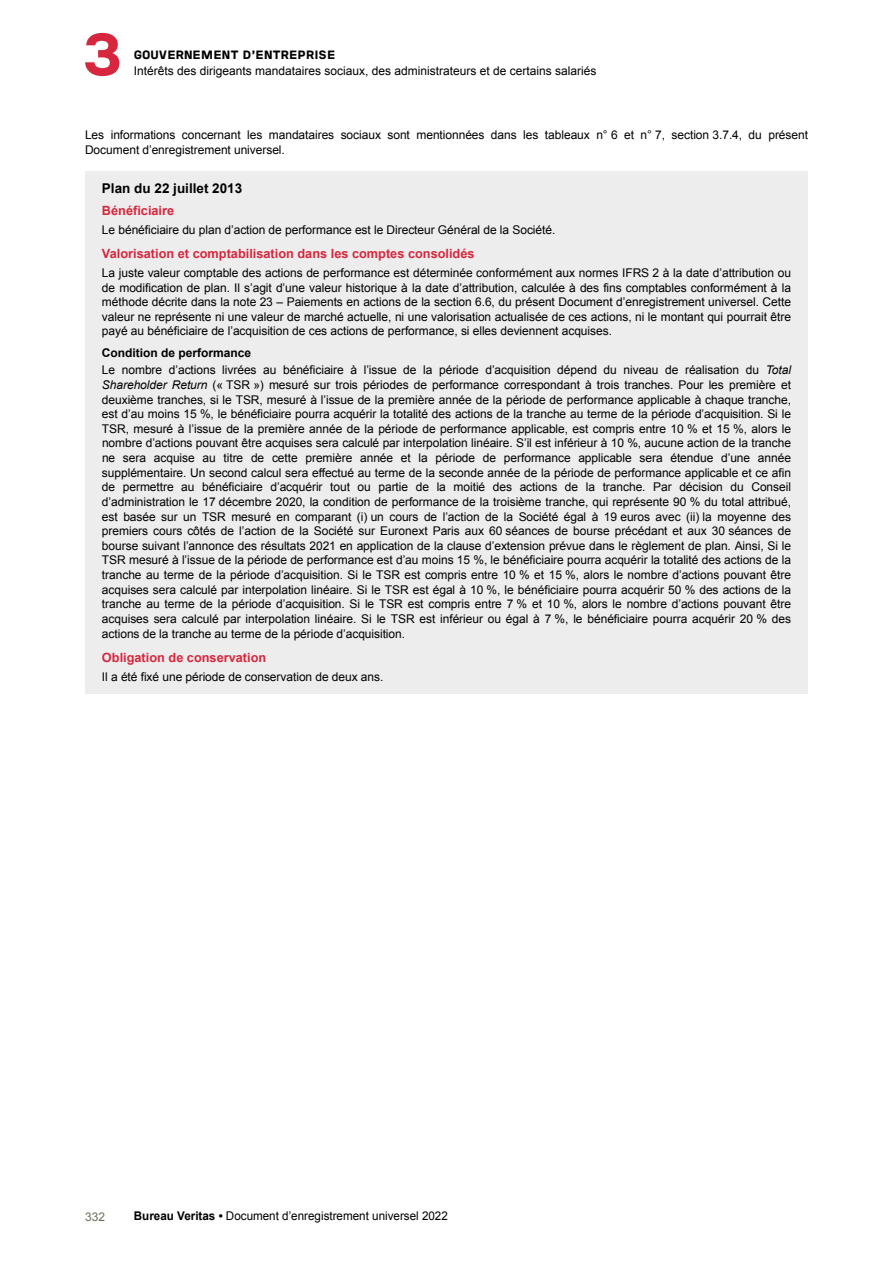
<style>
.page{position:relative;width:893px;height:1263px;background:#fff}
.page>*{position:absolute;margin:0;border:0;box-sizing:border-box;transform-origin:0 0}
.t1{font:60px "Bureau Veritas Ext Bd Extra Cond";color:#d7273e}
.t2{font:700 13.5px "Arial";color:#000}
.t3{font:700 12.75px "Arial";color:#d7273e}
.t4{font:12px/14.5px "Arial";letter-spacing:-.005em;color:#000}
.t5{font:12px "Bureau Veritas Ext Bd Extra Cond";color:#000}
.t6{font:12px "Arial";color:#6f6d60}
.s1{font-weight:700}
.s2{font-style:italic}
</style>
<div class="page">
<div style="left:85px;top:171px;width:723px;height:522px;background:#ededed"></div>
<h1 class="t1" style="left:82px;top:18px;width:41px">3</h1>
<p class="t5" style="left:134px;top:47px;width:203px">GOUVERNEMENT D'ENTREPRISE</p>
<p class="t4" style="left:134px;top:64px;width:464px">Intérêts des dirigeants mandataires sociaux, des administrateurs et de certains salariés</p>
<p class="t4" style="left:85px;top:128px;width:724px">Les informations concernant les mandataires sociaux sont mentionnées dans les tableaux n° 6 et n° 7, section 3.7.4, du présent<br>Document d’enregistrement universel.</p>
<p class="t2" style="left:102px;top:179px;width:142px">Plan du 22 juillet 2013</p>
<p class="t3" style="left:102px;top:202px;width:74px">Bénéficiaire</p>
<p class="t4" style="left:102px;top:223px;width:455px">Le bénéficiaire du plan d’action de performance est le Directeur Général de la Société.</p>
<p class="t3" style="left:102px;top:245px;width:374px">Valorisation et comptabilisation dans les comptes consolidés</p>
<p class="t4" style="left:102px;top:266px;width:691px;text-align:justify">La juste valeur comptable des actions de performance est déterminée conformément aux normes IFRS 2 à la date d’attribution ou de modification de plan. Il s’agit d’une valeur historique à la date d’attribution, calculée à des fins comptables conformément à la méthode décrite dans la note 23 – Paiements en actions de la section 6.6, du présent Document d’enregistrement universel. Cette valeur ne représente ni une valeur de marché actuelle, ni une valorisation actualisée de ces actions, ni le montant qui pourrait être payé au bénéficiaire de l’acquisition de ces actions de performance, si elles deviennent acquises.</p>
<p class="t4" style="left:102px;top:344px;width:691px;line-height:17.7px"><span class="s1">Condition de performance<br></span>Le nombre d’actions livrées au bénéficiaire à l’issue de la période d’acquisition dépend du niveau de réalisation du <span class="s2">Total</span></p>
<p class="t4" style="left:102px;top:378px;width:691px;text-align:justify"><span class="s2">Shareholder Return</span> (« TSR ») mesuré sur trois périodes de performance correspondant à trois tranches. Pour les première et deuxième tranches, si le TSR, mesuré à l’issue de la première année de la période de performance applicable à chaque tranche, est d’au moins 15 %, le bénéficiaire pourra acquérir la totalité des actions de la tranche au terme de la période d’acquisition. Si le TSR, mesuré à l’issue de la première année de la période de performance applicable, est compris entre 10 % et 15 %, alors le nombre d’actions pouvant être acquises sera calculé par interpolation linéaire. S’il est inférieur à 10 %, aucune action de la tranche ne sera acquise au titre de cette première année et la période de performance applicable sera étendue d’une année supplémentaire. Un second calcul sera effectué au terme de la seconde année de la période de performance applicable et ce afin de permettre au bénéficiaire d’acquérir tout ou partie de la moitié des actions de la tranche. Par décision du Conseil d’administration le 17 décembre 2020, la condition de performance de la troisième tranche, qui représente 90 % du total attribué, est basée sur un TSR mesuré en comparant (i) un cours de l’action de la Société égal à 19 euros avec (ii) la moyenne des premiers cours côtés de l’action de la Société sur Euronext Paris aux 60 séances de bourse précédant et aux 30 séances de bourse suivant l’annonce des résultats 2021 en application de la clause d’extension prévue dans le règlement de plan. Ainsi, Si le TSR mesuré à l’issue de la période de performance est d’au moins 15 %, le bénéficiaire pourra acquérir la totalité des actions de la tranche au terme de la période d’acquisition. Si le TSR est compris entre 10 % et 15 %, alors le nombre d’actions pouvant être acquises sera calculé par interpolation linéaire. Si le TSR est égal à 10 %, le bénéficiaire pourra acquérir 50 % des actions de la tranche au terme de la période d’acquisition. Si le TSR est compris entre 7 % et 10 %, alors le nombre d’actions pouvant être acquises sera calculé par interpolation linéaire. Si le TSR est inférieur ou égal à 7 %, le bénéficiaire pourra acquérir 20 % des actions de la tranche au terme de la période d’acquisition.</p>
<p class="t3" style="left:102px;top:649px;width:166px">Obligation de conservation</p>
<p class="t4" style="left:102px;top:669px;width:283px">Il a été fixé une période de conservation de deux ans.</p>
<p class="t6" style="left:85px;top:1209px;width:22px">332</p>
<p class="t4" style="left:134px;top:1208px;width:315px"><span class="s1">Bureau Veritas •</span> Document d’enregistrement universel 2022</p>
</div>
